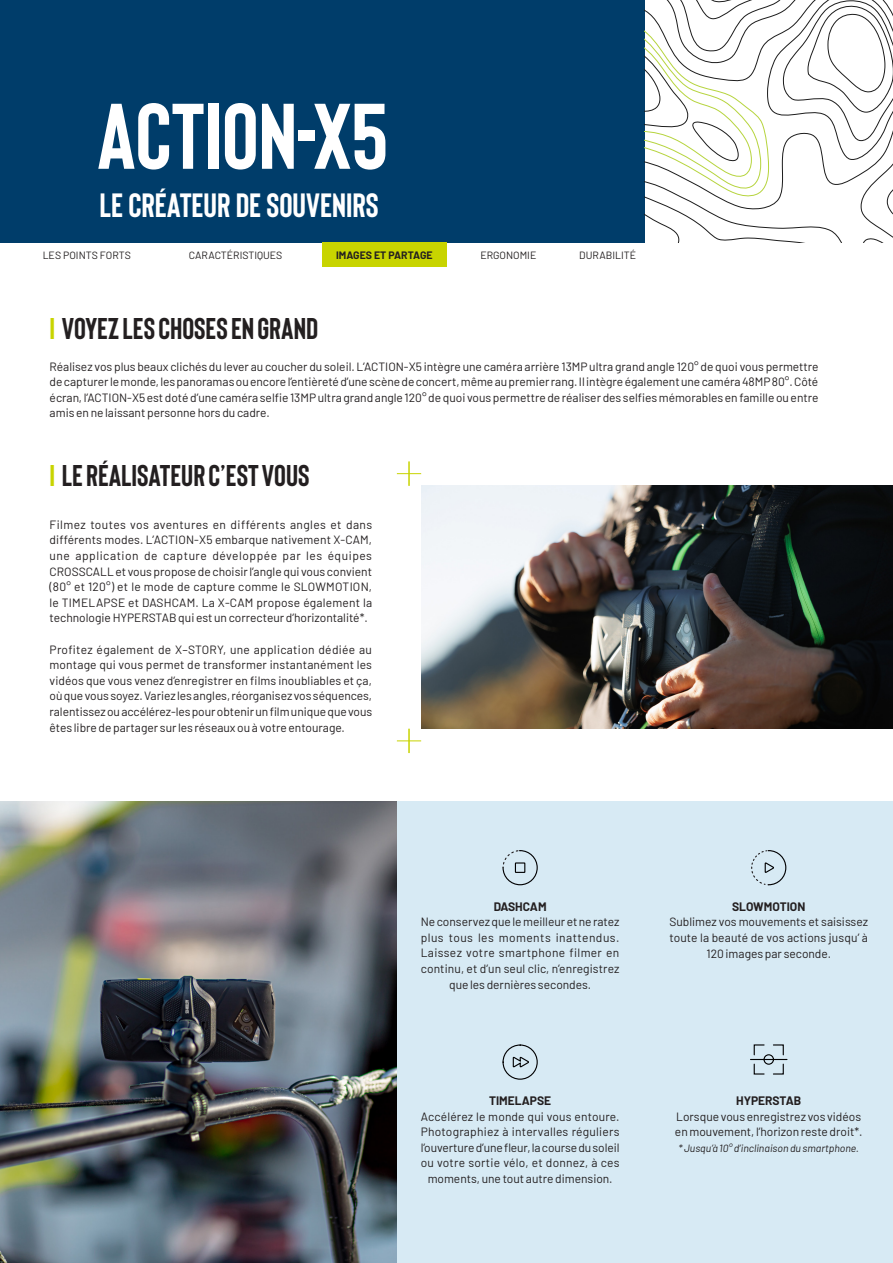
<style>
.page{position:relative;width:893px;height:1263px;background:#fff}
.page>*{position:absolute;margin:0;border:0;box-sizing:border-box;transform-origin:0 0}
.t1{font:700 92.85px "Bison";color:#fff}
.t2{font:700 33.6px "Bison";color:#fff}
.t3{font:700 30px "Bison";color:#231f20}
.t4{font:12px/15.6px "Barlow";color:#231f20;text-align:justify}
.t5{font:700 12px "Barlow";color:#231f20}
.t6{font:10.5px "Barlow";color:#231f20}
.t7{font:italic 10.5px "Barlow";color:#231f20}
.t8{font:700 10.5px "Barlow";color:#231f20}
.s1{color:#c8d400}
</style>
<div class="page">
<svg style="left:397px;top:461px;width:24px;height:25px"></svg>
<svg style="left:397px;top:729px;width:24px;height:24px"></svg>
<div style="left:0;top:0;width:645px;height:243px;background:#003d6a"></div>
<div style="left:322px;top:243px;width:124px;height:24px;background:#c8d400"></div>
<div style="left:0;top:801px;width:893px;height:462px;background:#d7eaf4"></div>
<svg style="left:645px;top:0;width:248px;height:243px"></svg>
<svg style="left:751px;top:850px;width:36px;height:36px"></svg>
<svg style="left:502px;top:850px;width:36px;height:36px"></svg>
<svg style="left:502px;top:1044px;width:36px;height:36px"></svg>
<svg style="left:750px;top:1044px;width:38px;height:31px"></svg>
<img style="left:421px;top:486px;width:472px;height:243px">
<img style="left:0;top:801px;width:397px;height:462px">
<p class="t1" style="left:97px;top:78px;width:292px">ACTION-X5</p>
<p class="t2" style="left:100px;top:184px;width:280px">LE CRÉATEUR DE SOUVENIRS</p>
<p class="t6" style="left:43px;top:247px;width:90px">LES POINTS FORTS</p>
<p class="t6" style="left:189px;top:247px;width:95px">CARACTÉRISTIQUES</p>
<p class="t8" style="left:336px;top:247px;width:98px">IMAGES ET PARTAGE</p>
<p class="t6" style="left:480px;top:247px;width:57px">ERGONOMIE</p>
<p class="t6" style="left:579px;top:247px;width:58px">DURABILITÉ</p>
<p class="t3" style="left:50px;top:310px;width:270px"><span class="s1">I</span> VOYEZ LES CHOSES EN GRAND</p>
<p class="t4" style="left:50px;top:357px;width:770px">Réalisez vos plus beaux clichés du lever au coucher du soleil. L’ACTION-X5 intègre une caméra arrière 13MP ultra grand angle 120° de quoi vous permettre de capturer le monde, les panoramas ou encore l’entièreté d’une scène de concert, même au premier rang. Il intègre également une caméra 48MP 80°. Côté écran, l’ACTION-X5 est doté d’une caméra selfie 13MP ultra grand angle 120° de quoi vous permettre de réaliser des selfies mémorables en famille ou entre amis en ne laissant personne hors du cadre.</p>
<p class="t3" style="left:50px;top:456px;width:261px"><span class="s1">I</span> LE RÉALISATEUR C’EST VOUS</p>
<p class="t4" style="left:50px;top:516px;width:324px">Filmez toutes vos aventures en différents angles et dans différents modes. L’ACTION-X5 embarque nativement X-CAM, une application de capture développée par les équipes CROSSCALL et vous propose de choisir l’angle qui vous convient (80° et 120°) et le mode de capture comme le SLOWMOTION, le TIMELAPSE et DASHCAM. La X-CAM propose également la technologie HYPERSTAB qui est un correcteur d’horizontalité*.</p>
<p class="t4" style="left:50px;top:640px;width:324px">Profitez également de X–STORY, une application dédiée au montage qui vous permet de transformer instantanément les vidéos que vous venez d’enregistrer en films inoubliables et ça, où que vous soyez. Variez les angles, réorganisez vos séquences, ralentissez ou accélérez-les pour obtenir un film unique que vous êtes libre de partager sur les réseaux ou à votre entourage.</p>
<p class="t5" style="left:494px;top:897px;width:54px">DASHCAM</p>
<p class="t4" style="left:421px;top:913px;width:200px;text-align:center">Ne conservez que le meilleur et ne ratez plus tous les moments inattendus.<br>Laissez votre smartphone filmer en continu, et d’un seul clic, n’enregistrez que les dernières secondes.</p>
<p class="t5" style="left:489px;top:1092px;width:64px">TIMELAPSE</p>
<p class="t4" style="left:421px;top:1107px;width:200px;text-align:center">Accélérez le monde qui vous entoure.<br>Photographiez à intervalles réguliers l’ouverture d’une fleur, la course du soleil ou votre sortie vélo, et donnez, à ces moments, une tout autre dimension.</p>
<p class="t5" style="left:732px;top:897px;width:75px">SLOWMOTION</p>
<p class="t4" style="left:669px;top:913px;width:200px;text-align:center">Sublimez vos mouvements et saisissez toute la beauté de vos actions jusqu’ à<br>120 images par seconde.</p>
<p class="t5" style="left:736px;top:1092px;width:67px">HYPERSTAB</p>
<p class="t4" style="left:675px;top:1107px;width:189px">Lorsque vous enregistrez vos vidéos en mouvement, l’horizon reste droit*.</p>
<p class="t7" style="left:678px;top:1140px;width:182px">* Jusqu’à 10° d’inclinaison du smartphone.</p>
</div>
